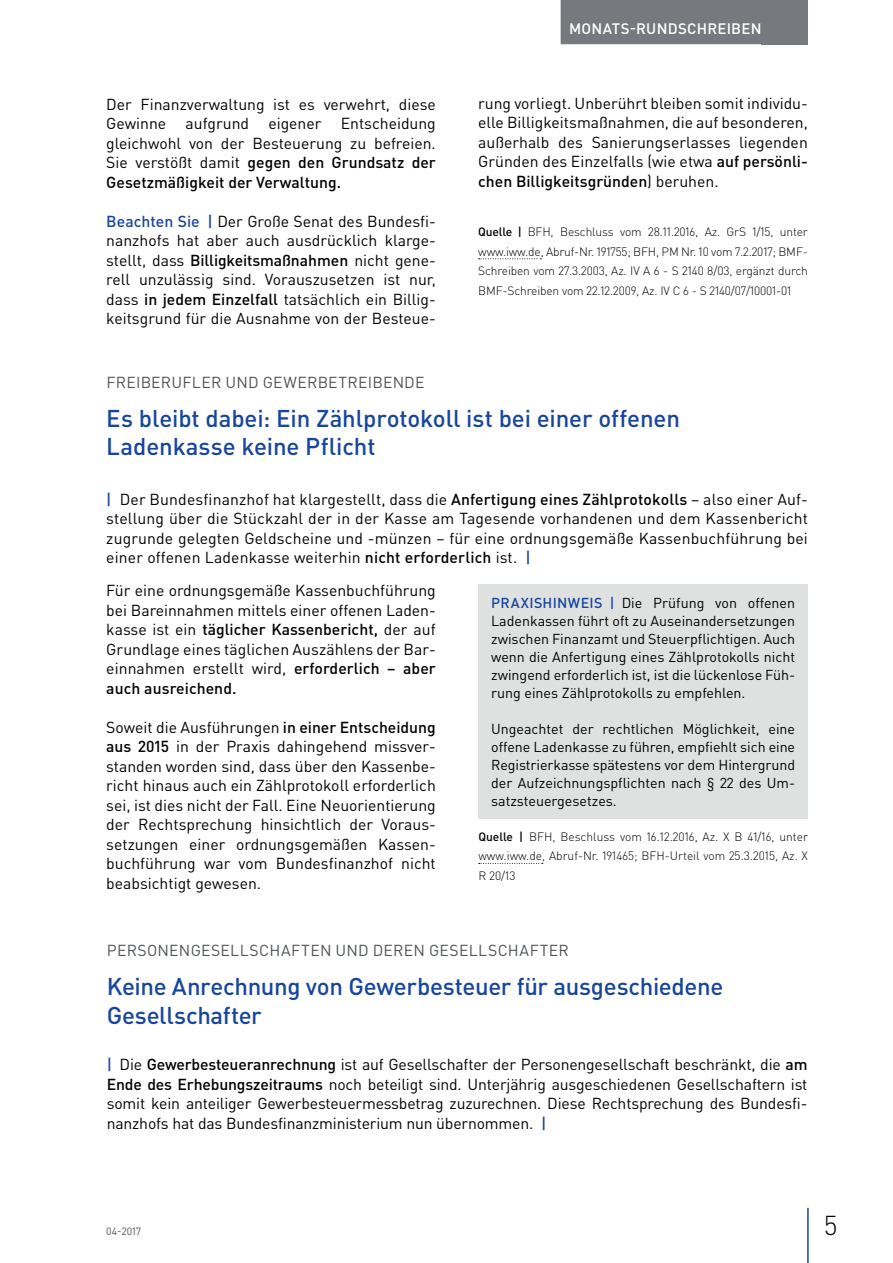
<style>
.page{position:relative;width:893px;height:1263px;background:#fff}
.page>*{position:absolute;margin:0;border:0;box-sizing:border-box;transform-origin:0 0}
.t1{font:300 27px "DIN Pro";color:#000002}
.t2{font:500 24px/28.5px "DIN Pro";letter-spacing:-.005em;color:#18469d}
.t3{font:15.75px/19.5px "DIN Pro";color:#000002;text-align:justify}
.t4{font:15.75px "DIN Pro";letter-spacing:.015em;color:#505457}
.t5{font:500 15px "DIN Pro";letter-spacing:.015em;color:#fff}
.t6{font:14.25px/18px "DIN Pro";color:#000002;text-align:justify}
.t7{font:300 12px/19.5px "DIN Pro";letter-spacing:-.01em;color:#000002;text-align:justify}
.t8{font:10.5px "DIN Pro";color:#505457}
.s1{font-weight:500}
.s2{font-weight:500;color:#18469d}
</style>
<div class="page">
<div style="left:762px;top:0;width:46px;height:44px;background:#767a7e"></div>
<hr style="left:807px;top:1208px;width:2px;height:55px;background:#18469d">
<div style="left:561px;top:0;width:209px;height:44px;background:#767a7e"></div>
<svg style="left:479px;top:258px;width:62px;height:1px"></svg>
<svg style="left:479px;top:863px;width:64px;height:1px"></svg>
<div style="left:478px;top:584px;width:330px;height:235px;background:#dfe1e1"></div>
<p class="t3" style="left:106px;top:94px;width:331px">Der Finanzverwaltung ist es verwehrt, diese Gewinne aufgrund eigener Entscheidung gleichwohl von der Besteuerung zu befreien.<br>Sie verstößt damit <span class="s1">gegen den Grundsatz der Gesetzmäßigkeit der Verwaltung.</span></p>
<p class="t3" style="left:106px;top:211px;width:331px"><span class="s2">Beachten Sie |</span> Der Große Senat des Bundesfi&shy;nanzhofs hat aber auch ausdrücklich klarge&shy;stellt, dass <span class="s1">Billigkeitsmaßnahmen</span> nicht gene&shy;rell unzulässig sind. Vorauszusetzen ist nur, dass <span class="s1">in jedem Einzelfall</span> tatsächlich ein Billig&shy;keitsgrund für die Ausnahme von der Besteue-</p>
<p class="t5" style="left:569px;top:18px;width:194px">MONATS-RUNDSCHREIBEN</p>
<p class="t3" style="left:478px;top:93px;width:331px">rung vorliegt. Unberührt bleiben somit individu&shy;elle Billigkeitsmaßnahmen, die auf besonderen, außerhalb des Sanierungserlasses liegenden Gründen des Einzelfalls (wie etwa <span class="s1">auf persönli&shy;chen Billigkeitsgründen</span>) beruhen.</p>
<p class="t7" style="left:478px;top:222px;width:331px"><span class="s1">Quelle |</span> BFH, Beschluss vom 28.11.2016, Az. GrS 1/15, unter www.iww.de, Abruf-Nr. 191755; BFH, PM Nr. 10 vom 7.2.2017; BMF-Schreiben vom 27.3.2003, Az. IV A 6 - S 2140 8/03, ergänzt durch BMF-Schreiben vom 22.12.2009, Az. IV C 6 - S 2140/07/10001-01</p>
<p class="t4" style="left:106px;top:371px;width:320px">FREIBERUFLER UND GEWERBETREIBENDE</p>
<h2 class="t2" style="left:106px;top:403px;width:575px">Es bleibt dabei: Ein Zählprotokoll ist bei einer offenen<br>Ladenkasse keine Pflicht</h2>
<p class="t3" style="left:106px;top:489px;width:703px"><span class="s2">|</span> Der Bundesfinanzhof hat klargestellt, dass die <span class="s1">Anfertigung eines Zählprotokolls</span> – also einer Auf&shy;stellung über die Stückzahl der in der Kasse am Tagesende vorhandenen und dem Kassenbericht zugrunde gelegten Geldscheine und -münzen – für eine ordnungsgemäße Kassenbuchführung bei einer offenen Ladenkasse weiterhin <span class="s1">nicht erforderlich</span> ist. <span class="s2">|</span></p>
<p class="t3" style="left:106px;top:580px;width:331px">Für eine ordnungsgemäße Kassenbuchführung bei Bareinnahmen mittels einer offenen Laden&shy;kasse ist ein <span class="s1">täglicher Kassenbericht,</span> der auf Grundlage eines täglichen Auszählens der Bar&shy;einnahmen erstellt wird, <span class="s1">erforderlich – aber auch ausreichend.</span></p>
<p class="t3" style="left:106px;top:717px;width:331px">Soweit die Ausführungen <span class="s1">in einer Entscheidung aus 2015</span> in der Praxis dahingehend missver&shy;standen worden sind, dass über den Kassenbe&shy;richt hinaus auch ein Zählprotokoll erforderlich sei, ist dies nicht der Fall. Eine Neuorientierung der Rechtsprechung hinsichtlich der Voraus&shy;setzungen einer ordnungsgemäßen Kassen&shy;buchführung war vom Bundesfinanzhof nicht beabsichtigt gewesen.</p>
<p class="t6" style="left:491px;top:593px;width:306px"><span class="s2">PRAXISHINWEIS |</span> Die Prüfung von offenen Ladenkassen führt oft zu Auseinandersetzungen zwischen Finanzamt und Steuerpflichtigen. Auch wenn die Anfertigung eines Zählprotokolls nicht zwingend erforderlich ist, ist die lückenlose Füh&shy;rung eines Zählprotokolls zu empfehlen.</p>
<p class="t6" style="left:491px;top:719px;width:306px">Ungeachtet der rechtlichen Möglichkeit, eine offene Ladenkasse zu führen, empfiehlt sich eine Registrierkasse spätestens vor dem Hintergrund der Aufzeichnungspflichten nach § 22 des Um&shy;satzsteuergesetzes.</p>
<p class="t7" style="left:478px;top:826px;width:331px"><span class="s1">Quelle |</span> BFH, Beschluss vom 16.12.2016, Az. X B 41/16, unter www.iww.de, Abruf-Nr. 191465; BFH-Urteil vom 25.3.2015, Az. X R 20/13</p>
<p class="t4" style="left:107px;top:940px;width:463px">PERSONENGESELLSCHAFTEN UND DEREN GESELLSCHAFTER</p>
<h2 class="t2" style="left:107px;top:971px;width:618px">Keine Anrechnung von Gewerbesteuer für ausgeschiedene<br>Gesellschafter</h2>
<p class="t3" style="left:107px;top:1054px;width:702px"><span class="s2">|</span> Die <span class="s1">Gewerbesteueranrechnung</span> ist auf Gesellschafter der Personengesellschaft beschränkt, die <span class="s1">am Ende des Erhebungszeitraums</span> noch beteiligt sind. Unterjährig ausgeschiedenen Gesellschaftern ist somit kein anteiliger Gewerbesteuermessbetrag zuzurechnen. Diese Rechtsprechung des Bundesfi&shy;nanzhofs hat das Bundesfinanzministerium nun übernommen. <span class="s2">|</span></p>
<p class="t8" style="left:106px;top:1224px;width:36px">04-2017</p>
<h1 class="t1" style="left:824px;top:1207px;width:15px">5</h1>
</div>
